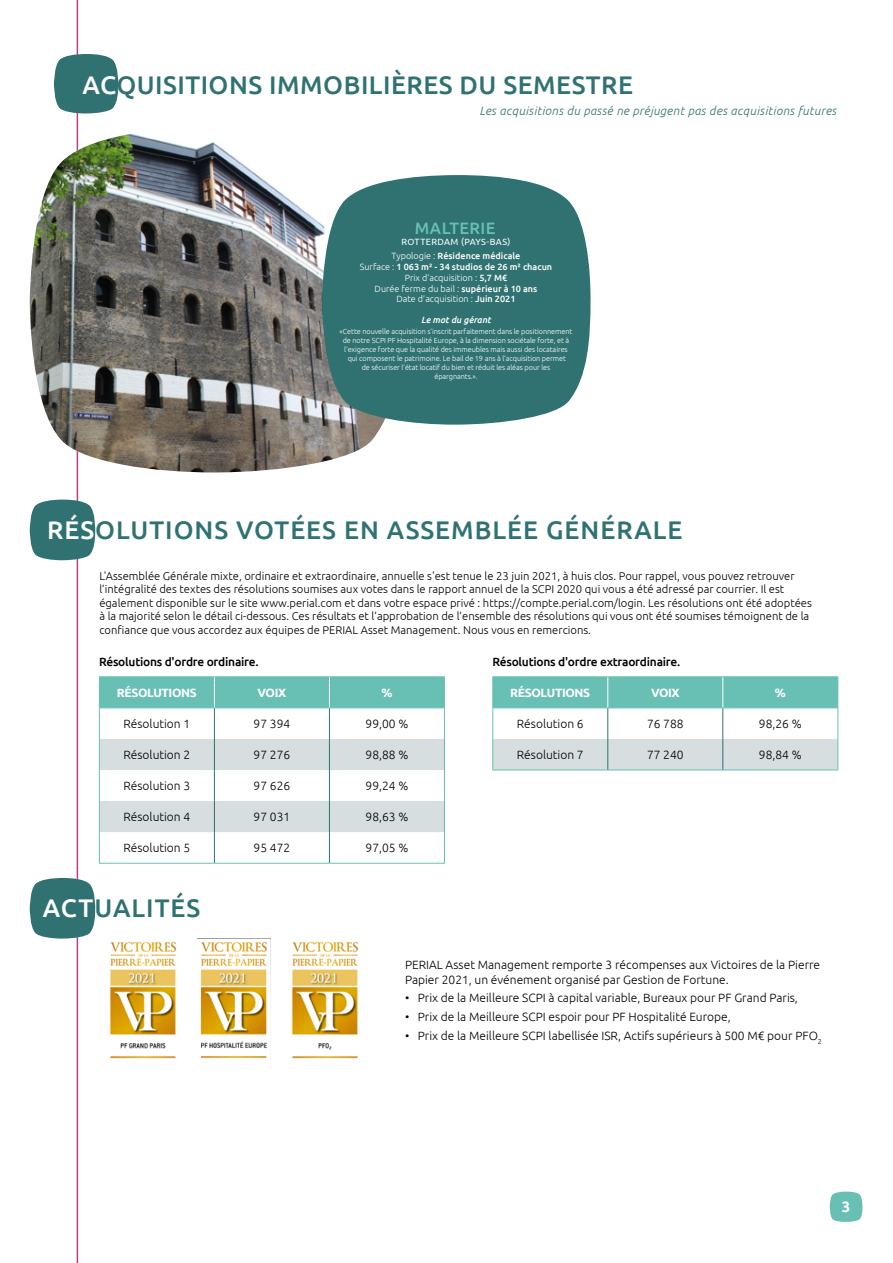
<style>
.page{position:relative;width:893px;height:1263px;background:#fff}
.page>*{position:absolute;margin:0;border:0;box-sizing:border-box;transform-origin:0 0}
.t1{font:500 25.5px "Ubuntu";letter-spacing:.035em;color:#307272}
.t2{font:500 16.5px "Ubuntu";letter-spacing:.03em;color:#68c0b4}
.t3{font:700 15px "Ubuntu";color:#fff}
.t4{font:300 12px/14.4px "Ubuntu";color:#000}
.t5{font:500 12px "Ubuntu";letter-spacing:-.02em;color:#000}
.t6{font:italic 300 12px "Ubuntu";letter-spacing:.03em;color:#307272}
.t7{font:700 12px "Ubuntu";letter-spacing:-.03em;color:#fff}
.t8{font:300 11.25px/13.5px "Ubuntu";color:#000}
.t9{font:300 9px/10.8px "Ubuntu";color:#fff;text-align:center}
.t10{font:9px/14.1px "Ubuntu";letter-spacing:.04em;color:#fff;text-align:center}
.t11{font:italic 500 9px "Ubuntu";color:#fff}
.t12{font:300 7.35px/9px "Ubuntu";letter-spacing:-.01em;color:#fff;text-align:center}
.s1{color:#fff}
.s2{font-weight:300}
.s3{font-weight:500}
</style>
<div class="page">
<hr style="left:77px;top:0;width:1px;height:1263px;background:#bc3c8e">
<svg style="left:54px;top:54px;width:65px;height:60px;background:#4a8384"></svg>
<img style="left:30px;top:127px;width:352px;height:346px">
<svg style="left:322px;top:175px;width:269px;height:250px;background:#447f7f"></svg>
<svg style="left:30px;top:500px;width:66px;height:60px;background:#468181"></svg>
<svg style="left:30px;top:878px;width:66px;height:61px;background:#498383"></svg>
<svg style="left:830px;top:1191px;width:33px;height:31px"></svg>
<div style="left:100px;top:677px;width:344px;height:30px;background:#68c0b4"></div>
<svg style="left:100px;top:739px;width:344px;height:93px"></svg>
<hr style="left:99px;top:707px;width:115px;height:1px;background:#68c0b4">
<hr style="left:214px;top:707px;width:115px;height:1px;background:#68c0b4">
<hr style="left:329px;top:707px;width:116px;height:1px;background:#68c0b4">
<hr style="left:99px;top:676px;width:115px;height:1px;background:#68c0b4">
<hr style="left:99px;top:677px;width:1px;height:30px;background:#68c0b4">
<hr style="left:214px;top:676px;width:115px;height:1px;background:#68c0b4">
<hr style="left:329px;top:676px;width:116px;height:1px;background:#68c0b4">
<hr style="left:444px;top:677px;width:1px;height:30px;background:#68c0b4">
<hr style="left:444px;top:708px;width:1px;height:31px;background:#68c0b4">
<hr style="left:444px;top:770px;width:1px;height:31px;background:#68c0b4">
<hr style="left:444px;top:832px;width:1px;height:31px;background:#68c0b4">
<hr style="left:99px;top:863px;width:115px;height:1px;background:#68c0b4">
<hr style="left:214px;top:863px;width:115px;height:1px;background:#68c0b4">
<hr style="left:329px;top:863px;width:116px;height:1px;background:#68c0b4">
<hr style="left:444px;top:739px;width:1px;height:31px;background:#68c0b4">
<hr style="left:444px;top:801px;width:1px;height:31px;background:#68c0b4">
<hr style="left:214px;top:708px;width:1px;height:31px;background:#307272">
<hr style="left:329px;top:708px;width:1px;height:31px;background:#307272">
<hr style="left:214px;top:739px;width:1px;height:31px;background:#307272">
<hr style="left:329px;top:739px;width:1px;height:31px;background:#307272">
<hr style="left:214px;top:770px;width:1px;height:31px;background:#307272">
<hr style="left:329px;top:770px;width:1px;height:31px;background:#307272">
<hr style="left:214px;top:801px;width:1px;height:31px;background:#307272">
<hr style="left:329px;top:801px;width:1px;height:31px;background:#307272">
<hr style="left:214px;top:832px;width:1px;height:31px;background:#307272">
<hr style="left:329px;top:832px;width:1px;height:31px;background:#307272">
<hr style="left:99px;top:708px;width:1px;height:31px;background:#68c0b4">
<hr style="left:99px;top:739px;width:1px;height:31px;background:#68c0b4">
<hr style="left:99px;top:770px;width:1px;height:31px;background:#68c0b4">
<hr style="left:99px;top:801px;width:1px;height:31px;background:#68c0b4">
<hr style="left:99px;top:832px;width:1px;height:31px;background:#68c0b4">
<hr style="left:214px;top:677px;width:1px;height:30px;background:#fff">
<hr style="left:329px;top:677px;width:1px;height:30px;background:#fff">
<div style="left:493px;top:677px;width:344px;height:30px;background:#68c0b4"></div>
<div style="left:493px;top:739px;width:344px;height:31px;background:#d7dedf"></div>
<hr style="left:492px;top:707px;width:116px;height:1px;background:#68c0b4">
<hr style="left:608px;top:707px;width:115px;height:1px;background:#68c0b4">
<hr style="left:723px;top:707px;width:115px;height:1px;background:#68c0b4">
<hr style="left:492px;top:676px;width:116px;height:1px;background:#68c0b4">
<hr style="left:492px;top:677px;width:1px;height:30px;background:#68c0b4">
<hr style="left:608px;top:676px;width:115px;height:1px;background:#68c0b4">
<hr style="left:723px;top:676px;width:115px;height:1px;background:#68c0b4">
<hr style="left:837px;top:677px;width:1px;height:30px;background:#68c0b4">
<hr style="left:492px;top:708px;width:1px;height:31px;background:#68c0b4">
<hr style="left:837px;top:708px;width:1px;height:31px;background:#68c0b4">
<hr style="left:492px;top:739px;width:1px;height:31px;background:#68c0b4">
<hr style="left:837px;top:739px;width:1px;height:31px;background:#68c0b4">
<hr style="left:492px;top:770px;width:116px;height:1px;background:#68c0b4">
<hr style="left:608px;top:770px;width:115px;height:1px;background:#68c0b4">
<hr style="left:723px;top:770px;width:115px;height:1px;background:#68c0b4">
<hr style="left:607px;top:708px;width:1px;height:31px;background:#307272">
<hr style="left:722px;top:708px;width:1px;height:31px;background:#307272">
<hr style="left:607px;top:739px;width:1px;height:31px;background:#307272">
<hr style="left:722px;top:739px;width:1px;height:31px;background:#307272">
<hr style="left:607px;top:677px;width:1px;height:30px;background:#fff">
<hr style="left:722px;top:677px;width:1px;height:30px;background:#fff">
<img style="left:109px;top:941px;width:68px;height:118px">
<img style="left:200px;top:941px;width:68px;height:118px">
<img style="left:291px;top:941px;width:68px;height:118px">
<h1 class="t1" style="left:82px;top:68px;width:552px"><span class="s1">AC</span>QUISITIONS IMMOBILIÈRES DU SEMESTRE</h1>
<p class="t6" style="left:480px;top:104px;width:358px">Les acquisitions du passé ne préjugent pas des acquisitions futures</p>
<h2 class="t2" style="left:415px;top:217px;width:82px">MALTERIE</h2>
<p class="t10" style="left:392px;top:234px;width:130px">ROTTERDAM (PAYS-BAS)<br><span class="s2">Typologie :</span> <span class="s3">Résidence médicale</span></p>
<p class="t9" style="left:360px;top:261px;width:194px">Surface : <span class="s3">1 063 m² - 34 studios de 26 m² chacun </span>Prix d’acquisition : <span class="s3">5,7 M€<br></span>Durée ferme du bail : <span class="s3">supérieur à 10 ans<br></span>Date d’acquisition : <span class="s3">Juin 2021</span></p>
<p class="t11" style="left:421px;top:314px;width:71px">Le mot du gérant</p>
<p class="t12" style="left:340px;top:326px;width:234px">«Cette nouvelle acquisition s’inscrit parfaitement dans le positionnement de notre SCPI PF Hospitalité Europe, à la dimension sociétale forte, et à l’exigence forte que la qualité des immeubles mais aussi des locataires qui composent le patrimoine. Le bail de 19 ans à l’acquisition permet<br>de sécuriser l’état locatif du bien et réduit les aléas pour les épargnants.».</p>
<h1 class="t1" style="left:47px;top:513px;width:637px"><span class="s1">RÉS</span>OLUTIONS VOTÉES EN ASSEMBLÉE GÉNÉRALE</h1>
<p class="t8" style="left:99px;top:569px;width:714px">L'Assemblée Générale mixte, ordinaire et extraordinaire, annuelle s'est tenue le 23 juin 2021, à huis clos. Pour rappel, vous pouvez retrouver l’intégralité des textes des résolutions soumises aux votes dans le rapport annuel de la SCPI 2020 qui vous a été adressé par courrier. Il est également disponible sur le site www.perial.com et dans votre espace privé : https://compte.perial.com/login. Les résolutions ont été adoptées à la majorité selon le détail ci-dessous. Ces résultats et l’approbation de l’ensemble des résolutions qui vous ont été soumises témoignent de la confiance que vous accordez aux équipes de PERIAL Asset Management. Nous vous en remercions.</p>
<p class="t5" style="left:99px;top:654px;width:161px">Résolutions d'ordre ordinaire.</p>
<p class="t5" style="left:492px;top:654px;width:189px">Résolutions d'ordre extraordinaire.</p>
<p class="t7" style="left:117px;top:685px;width:81px">RÉSOLUTIONS</p>
<p class="t7" style="left:258px;top:685px;width:30px">VOIX</p>
<p class="t7" style="left:381px;top:685px;width:13px">%</p>
<p class="t4" style="left:123px;top:716px;width:68px">Résolution 1</p>
<p class="t4" style="left:254px;top:716px;width:38px">97 394</p>
<p class="t4" style="left:366px;top:716px;width:44px">99,00 %</p>
<p class="t4" style="left:123px;top:747px;width:68px">Résolution 2</p>
<p class="t4" style="left:254px;top:747px;width:38px">97 276</p>
<p class="t4" style="left:366px;top:747px;width:44px">98,88 %</p>
<p class="t4" style="left:123px;top:778px;width:68px">Résolution 3</p>
<p class="t4" style="left:254px;top:778px;width:38px">97 626</p>
<p class="t4" style="left:366px;top:778px;width:44px">99,24 %</p>
<p class="t4" style="left:123px;top:809px;width:68px">Résolution 4</p>
<p class="t4" style="left:254px;top:809px;width:38px">97 031</p>
<p class="t4" style="left:366px;top:809px;width:44px">98,63 %</p>
<p class="t4" style="left:123px;top:840px;width:68px">Résolution 5</p>
<p class="t4" style="left:254px;top:840px;width:38px">95 472</p>
<p class="t4" style="left:366px;top:840px;width:44px">97,05 %</p>
<p class="t7" style="left:510px;top:685px;width:81px">RÉSOLUTIONS</p>
<p class="t7" style="left:651px;top:685px;width:30px">VOIX</p>
<p class="t7" style="left:775px;top:685px;width:13px">%</p>
<p class="t4" style="left:517px;top:716px;width:68px">Résolution 6</p>
<p class="t4" style="left:647px;top:716px;width:38px">76 788</p>
<p class="t4" style="left:759px;top:716px;width:44px">98,26 %</p>
<p class="t4" style="left:517px;top:747px;width:68px">Résolution 7</p>
<p class="t4" style="left:647px;top:747px;width:38px">77 240</p>
<p class="t4" style="left:759px;top:747px;width:44px">98,84 %</p>
<h1 class="t1" style="left:43px;top:892px;width:159px"><span class="s1">ACT</span>UALITÉS</h1>
<p class="t4" style="left:405px;top:957px;width:417px">PERIAL Asset Management remporte 3 récompenses aux Victoires de la Pierre<br>Papier 2021, un événement organisé par Gestion de Fortune.</p>
<p class="t4" style="left:405px;top:990px;width:394px">• Prix de la Meilleure SCPI à capital variable, Bureaux pour PF Grand Paris,</p>
<p class="t4" style="left:405px;top:1009px;width:327px">• Prix de la Meilleure SCPI espoir pour PF Hospitalité Europe,</p>
<p class="t4" style="left:405px;top:1028px;width:418px">• Prix de la Meilleure SCPI labellisée ISR, Actifs supérieurs à 500 M€ pour PFO<sub>2</sub></p>
<h3 class="t3" style="left:842px;top:1197px;width:10px">3</h3>
</div>
